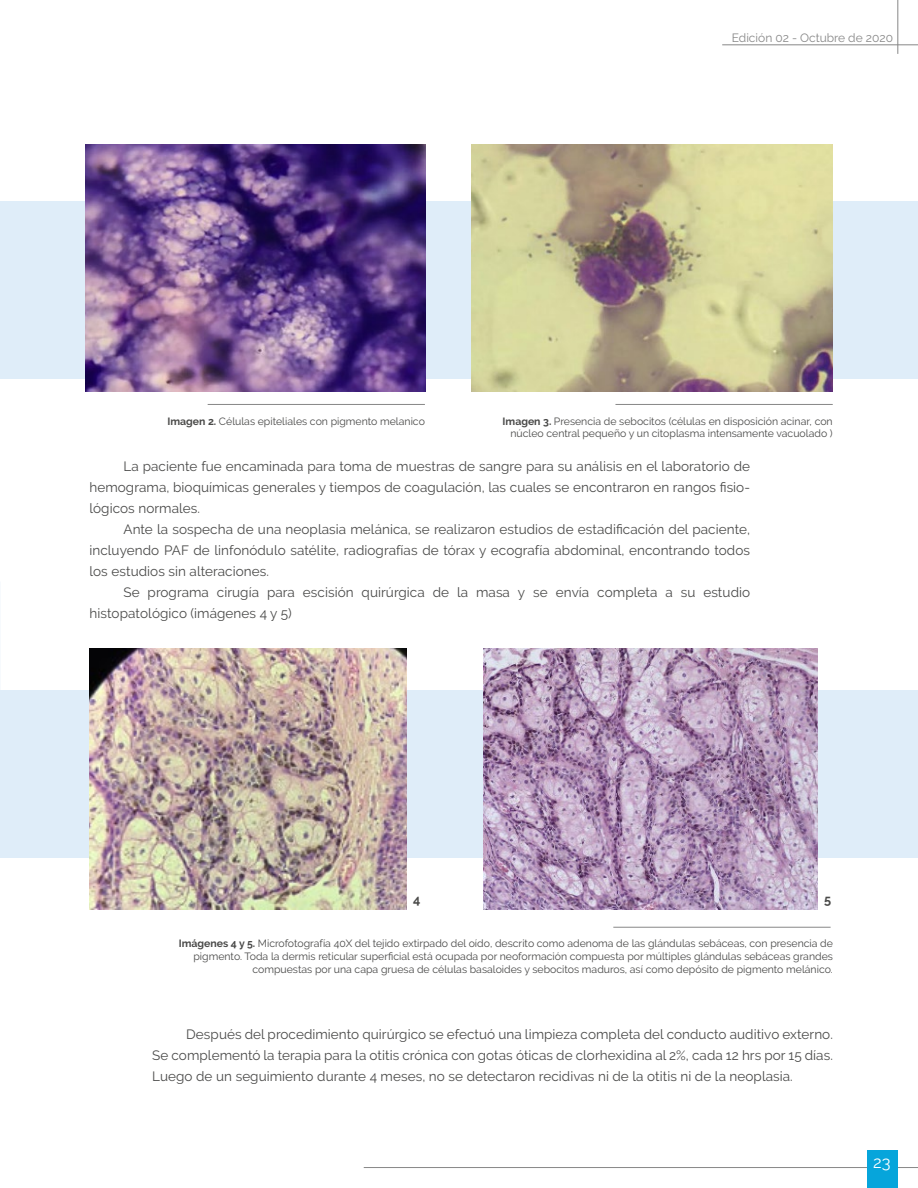
<style>
.page{position:relative;width:918px;height:1188px;background:#fff}
.page>*{position:absolute;margin:0;border:0;box-sizing:border-box;transform-origin:0 0}
.t1{font:16.5px "Raleway";color:#fff}
.t2{font:13.5px/21px "Raleway";letter-spacing:.005em;color:#4a4a49;text-align:justify}
.t3{font:700 12.75px "Raleway";color:#4a4a49}
.t4{font:12px "Raleway";color:#878787}
.t5{font:10.5px/12.6px "Raleway";color:#4a4a49;text-align:right}
.s1{font-weight:700}
</style>
<div class="page">
<hr style="left:898px;top:0;width:1px;height:54px;background:#878787">
<hr style="left:722px;top:45px;width:196px;height:1px;background:#878787">
<hr style="left:364px;top:1167px;width:554px;height:1px;background:#878787">
<div style="left:867px;top:1150px;width:31px;height:38px;background:#06a5db"></div>
<hr style="left:615px;top:404px;width:218px;height:1px;background:#878787">
<hr style="left:208px;top:404px;width:217px;height:1px;background:#878787">
<div style="left:0;top:201px;width:918px;height:178px;background:#dfedf9"></div>
<img style="left:471px;top:145px;width:362px;height:247px">
<img style="left:85px;top:145px;width:341px;height:247px">
<div style="left:0;top:690px;width:918px;height:168px;background:#dfedf9"></div>
<img style="left:89px;top:648px;width:318px;height:261px">
<img style="left:484px;top:648px;width:334px;height:261px">
<hr style="left:613px;top:927px;width:218px;height:1px;background:#878787">
<p class="t4" style="left:732px;top:31px;width:163px">Edición 02 - Octubre de 2020</p>
<p class="t5" style="left:503px;top:415px;width:332px"><span class="s1">Imagen 3.</span> Presencia de sebocitos (células en disposición acinar, con núcleo central pequeño y un citoplasma intensamente vacuolado )</p>
<p class="t5" style="left:167px;top:415px;width:259px"><span class="s1">Imagen 2.</span> Células epiteliales con pigmento melanico</p>
<p class="t2" style="left:89px;top:456px;width:662px;text-indent:34px">La paciente fue encaminada para toma de muestras de sangre para su análisis en el laboratorio de hemograma, bioquímicas generales y tiempos de coagulación, las cuales se encontraron en rangos fisio&shy;lógicos normales.</p>
<p class="t2" style="left:89px;top:519px;width:662px;text-indent:34px">Ante la sospecha de una neoplasia melánica, se realizaron estudios de estadificación del paciente, incluyendo PAF de linfonódulo satélite, radiografías de tórax y ecografía abdominal, encontrando todos los estudios sin alteraciones.</p>
<p class="t2" style="left:89px;top:582px;width:662px;text-indent:34px">Se programa cirugía para escisión quirúrgica de la masa y se envía completa a su estudio histopatológico (imágenes 4 y 5)</p>
<p class="t3" style="left:413px;top:892px;width:9px">4</p>
<p class="t3" style="left:824px;top:892px;width:9px">5</p>
<p class="t5" style="left:179px;top:937px;width:656px"><span class="s1">Imágenes 4 y 5.</span> Microfotografía 40X del tejido extirpado del oído, descrito como adenoma de las glándulas sebáceas, con presencia de pigmento. Toda la dermis reticular superficial está ocupada por neoformación compuesta por múltiples glándulas sebáceas grandes compuestas por una capa gruesa de células basaloides y sebocitos maduros, así como depósito de pigmento melánico.</p>
<p class="t2" style="left:152px;top:1023px;width:682px;text-indent:34px">Después del procedimiento quirúrgico se efectuó una limpieza completa del conducto auditivo externo.<br>Se complementó la terapia para la otitis crónica con gotas óticas de clorhexidina al 2%, cada 12 hrs por 15 días.<br>Luego de un seguimiento durante 4 meses, no se detectaron recidivas ni de la otitis ni de la neoplasia.</p>
<p class="t1" style="left:873px;top:1152px;width:19px">23</p>
</div>
